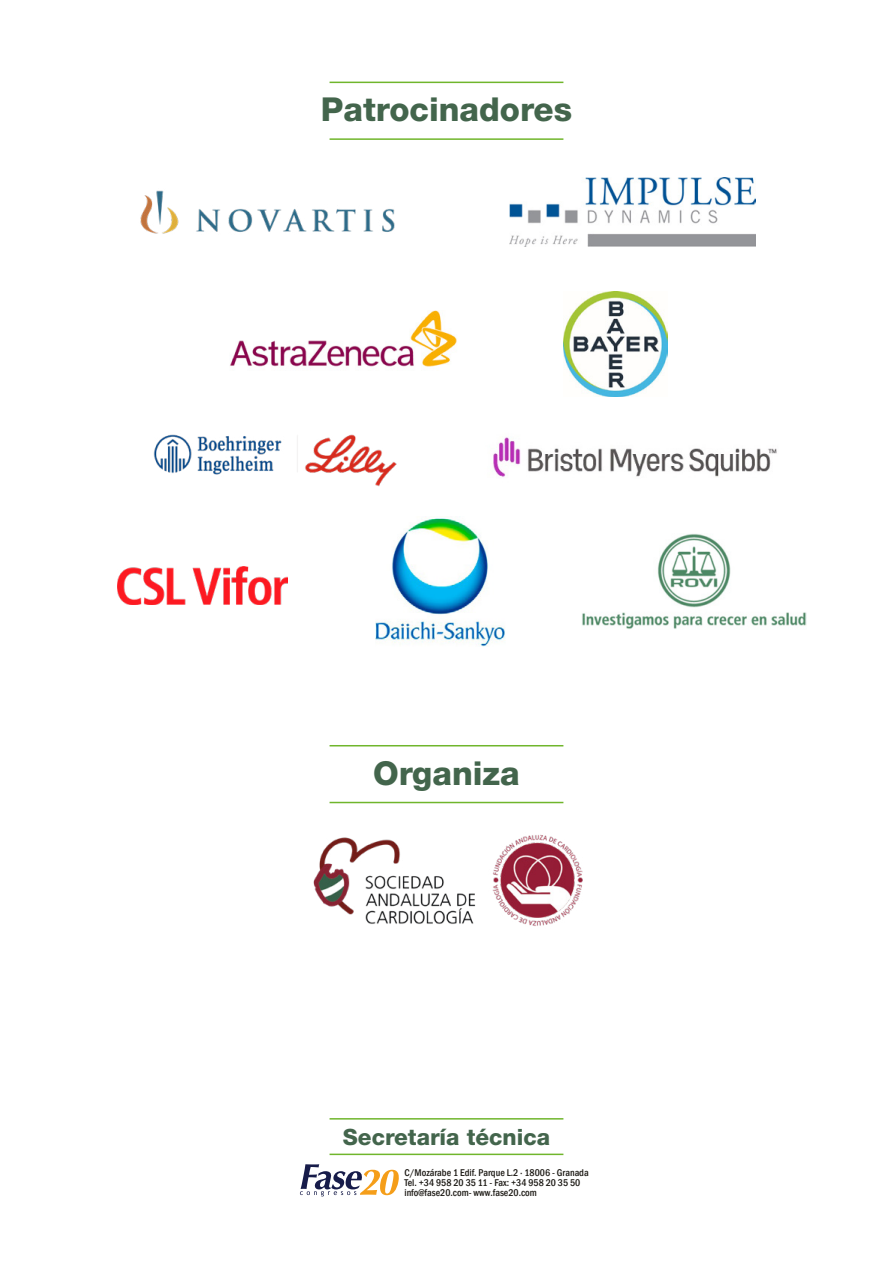
<style>
.page{position:relative;width:893px;height:1263px;background:#fff}
.page>*{position:absolute;margin:0;border:0;box-sizing:border-box;transform-origin:0 0}
.t1{font:800 33px "Helvetica Neue LT Std";color:#43654c}
.t2{font:800 22.5px "Helvetica Neue LT Std";color:#43654c}
.t3{font:500 condensed 10.05px/10.1px "Franklin Gothic";color:#1c1914}
</style>
<div class="page">
<hr style="left:330px;top:82px;width:233px;height:1px;background:#70b62c">
<hr style="left:330px;top:138px;width:233px;height:2px;background:#70b62c">
<hr style="left:330px;top:745px;width:233px;height:1px;background:#70b62c">
<hr style="left:330px;top:802px;width:233px;height:1px;background:#70b62c">
<hr style="left:330px;top:1118px;width:233px;height:1px;background:#70b62c">
<hr style="left:330px;top:1153px;width:233px;height:2px;background:#70b62c">
<img style="left:313px;top:834px;width:270px;height:92px">
<svg style="left:300px;top:1164px;width:99px;height:32px"></svg>
<img style="left:140px;top:190px;width:255px;height:44px">
<img style="left:510px;top:177px;width:245px;height:69px">
<img style="left:230px;top:310px;width:227px;height:57px">
<img style="left:563px;top:292px;width:105px;height:104px">
<img style="left:153px;top:434px;width:244px;height:52px">
<img style="left:493px;top:437px;width:284px;height:41px">
<img style="left:118px;top:567px;width:169px;height:37px">
<img style="left:376px;top:518px;width:129px;height:128px">
<img style="left:582px;top:534px;width:225px;height:95px">
<h1 class="t1" style="left:321px;top:90px;width:253px">Patrocinadores</h1>
<h1 class="t1" style="left:373px;top:753px;width:148px">Organiza</h1>
<h2 class="t2" style="left:343px;top:1124px;width:209px">Secretaría técnica</h2>
<p class="t3" style="left:404px;top:1167px;width:186px">C/Mozárabe 1 Edif. Parque L.2 · 18006 - Granada<br>Tel. +34 958 20 35 11 - Fax: +34 958 20 35 50 info@fase20.com- www.fase20.com</p>
</div>
